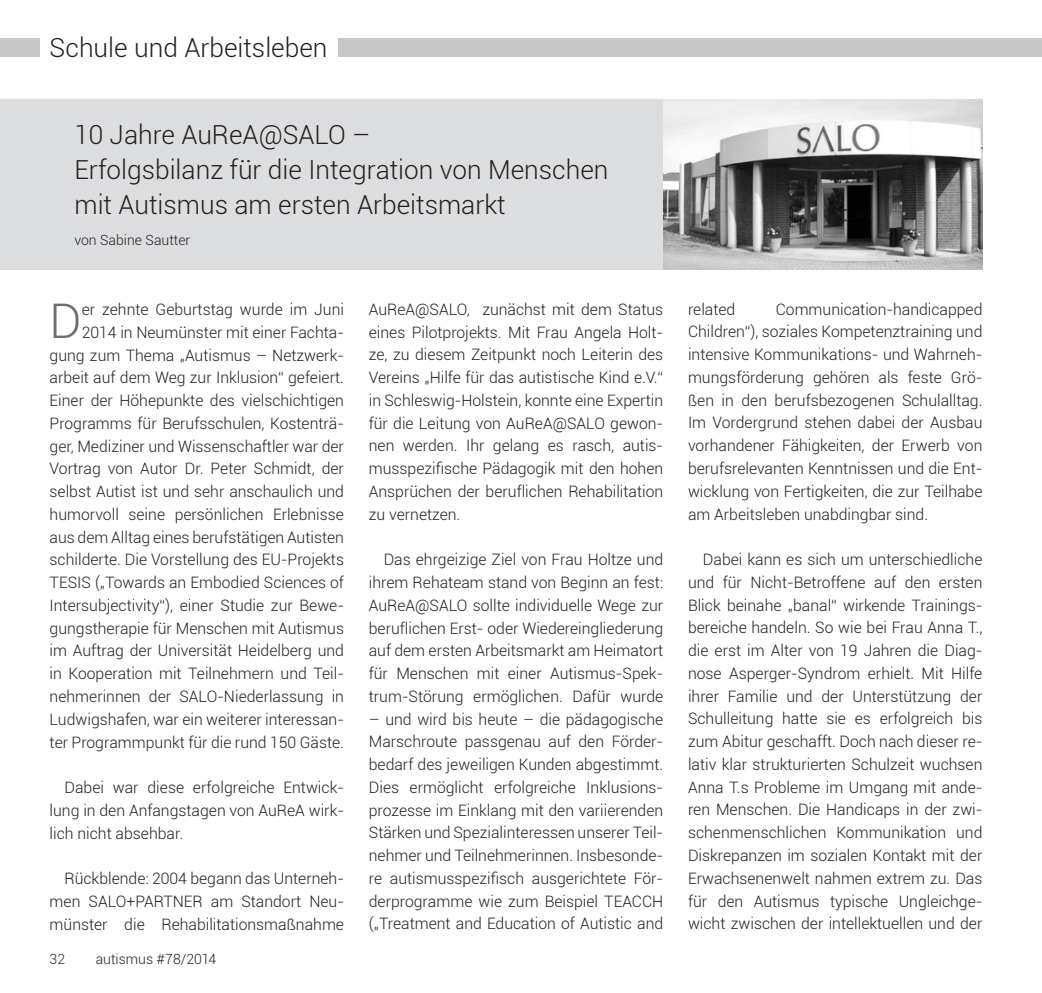
<style>
.page{position:relative;width:1042px;height:993px;background:#fff}
.page>*{position:absolute;margin:0;border:0;box-sizing:border-box;transform-origin:0 0}
.t1{font:300 47.77px "Roboto";color:#6c6d70}
.t2{font:300 26.25px/35px "Roboto";color:#231f20}
.t3{font:300 15.75px/22.8px "Roboto";color:#231f20;text-align:justify}
.t4{font:300 14px "Roboto";color:#231f20}
</style>
<div class="page">
<div style="left:0;top:38px;width:1042px;height:19px;background:#c7c8ca"></div>
<div style="left:40px;top:35px;width:297px;height:43px;background:#fff"></div>
<div style="left:0;top:99px;width:675px;height:170px;background:#dcdddf"></div>
<img style="left:663px;top:99px;width:319px;height:170px">
<h2 class="t2" style="left:50px;top:29px;width:279px">Schule und Arbeitsleben</h2>
<h2 class="t2" style="left:74px;top:116px;width:535px">10 Jahre AuReA@SALO –<br>Erfolgsbilanz für die Integration von Menschen mit Autismus am ersten Arbeitsmarkt</h2>
<p class="t4" style="left:74px;top:230px;width:117px">von Sabine Sautter</p>
<p class="t3" style="left:50px;top:297px;width:296px;text-align:right">er zehnte Geburtstag wurde im Juni 2014 in Neumünster mit einer Fachta&shy;gung zum Thema „Autismus – Netzwerk&shy;arbeit auf dem Weg zur Inklusion“ gefeiert.<br>Einer der Höhepunkte des vielschichtigen Programms für Berufsschulen, Kostenträ&shy;ger, Mediziner und Wissenschaftler war der Vortrag von Autor Dr. Peter Schmidt, der selbst Autist ist und sehr anschaulich und humorvoll seine persönlichen Erlebnisse aus dem Alltag eines berufstätigen Autisten schilderte. Die Vorstellung des EU-Projekts TESIS („Towards an Embodied Sciences of Intersubjectivity“), einer Studie zur Bewe&shy;gungstherapie für Menschen mit Autismus im Auftrag der Universität Heidelberg und in Kooperation mit Teilnehmern und Teil&shy;nehmerinnen der SALO-Niederlassung in Ludwigshafen, war ein weiterer interessan&shy;ter Programmpunkt für die rund 150 Gäste.</p>
<p class="t3" style="left:50px;top:775px;width:296px;text-indent:15px">Dabei war diese erfolgreiche Entwick&shy;lung in den Anfangstagen von AuReA wirk&shy;lich nicht absehbar.</p>
<p class="t3" style="left:50px;top:866px;width:296px;text-indent:15px">Rückblende: 2004 begann das Unterneh&shy;men SALO+PARTNER am Standort Neu&shy;münster die Rehabilitationsmaßnahme</p>
<h1 class="t1" style="left:50px;top:287px;width:34px">D</h1>
<p class="t4" style="left:50px;top:948px;width:17px">32</p>
<p class="t4" style="left:96px;top:948px;width:122px">autismus #78/2014</p>
<p class="t3" style="left:369px;top:297px;width:296px">AuReA@SALO, zunächst mit dem Status eines Pilotprojekts. Mit Frau Angela Holt&shy;ze, zu diesem Zeitpunkt noch Leiterin des Vereins „Hilfe für das autistische Kind e.V.“ in Schleswig-Holstein, konnte eine Expertin für die Leitung von AuReA@SALO gewon&shy;nen werden. Ihr gelang es rasch, autis&shy;musspezifische Pädagogik mit den hohen Ansprüchen der beruflichen Rehabilitation zu vernetzen.</p>
<p class="t3" style="left:369px;top:547px;width:296px;text-indent:15px">Das ehrgeizige Ziel von Frau Holtze und ihrem Rehateam stand von Beginn an fest:<br>AuReA@SALO sollte individuelle Wege zur beruflichen Erst- oder Wiedereingliederung auf dem ersten Arbeitsmarkt am Heimatort für Menschen mit einer Autismus-Spek&shy;trum-Störung ermöglichen. Dafür wurde</p>
<p class="t3" style="left:369px;top:706px;width:296px">– und wird bis heute – die pädagogische Marschroute passgenau auf den Förder&shy;bedarf des jeweiligen Kunden abgestimmt.<br>Dies ermöglicht erfolgreiche Inklusions&shy;prozesse im Einklang mit den variierenden Stärken und Spezialinteressen unserer Teil&shy;nehmer und Teilnehmerinnen. Insbesonde&shy;re autismusspezifisch ausgerichtete För&shy;derprogramme wie zum Beispiel TEACCH („Treatment and Education of Autistic and</p>
<p class="t3" style="left:688px;top:297px;width:296px;text-indent:88px">Communication-handicapped Children“), soziales Kompetenztraining und intensive Kommunikations- und Wahrneh&shy;mungsförderung gehören als feste Grö&shy;ßen in den berufsbezogenen Schulalltag.<br>Im Vordergrund stehen dabei der Ausbau vorhandener Fähigkeiten, der Erwerb von berufsrelevanten Kenntnissen und die Ent&shy;wicklung von Fertigkeiten, die zur Teilhabe am Arbeitsleben unabdingbar sind.</p>
<p class="t3" style="left:688px;top:547px;width:296px;text-indent:15px">Dabei kann es sich um unterschiedliche und für Nicht-Betroffene auf den ersten Blick beinahe „banal“ wirkende Trainings&shy;bereiche handeln. So wie bei Frau Anna T., die erst im Alter von 19 Jahren die Diag&shy;nose Asperger-Syndrom erhielt. Mit Hilfe ihrer Familie und der Unterstützung der Schulleitung hatte sie es erfolgreich bis zum Abitur geschafft. Doch nach dieser re&shy;lativ klar strukturierten Schulzeit wuchsen Anna T.s Probleme im Umgang mit ande&shy;ren Menschen. Die Handicaps in der zwi&shy;schenmenschlichen Kommunikation und Diskrepanzen im sozialen Kontakt mit der Erwachsenenwelt nahmen extrem zu. Das für den Autismus typische Ungleichge&shy;wicht zwischen der intellektuellen und der</p>
<p class="t3" style="left:688px;top:297px;width:49px">related</p>
</div>
